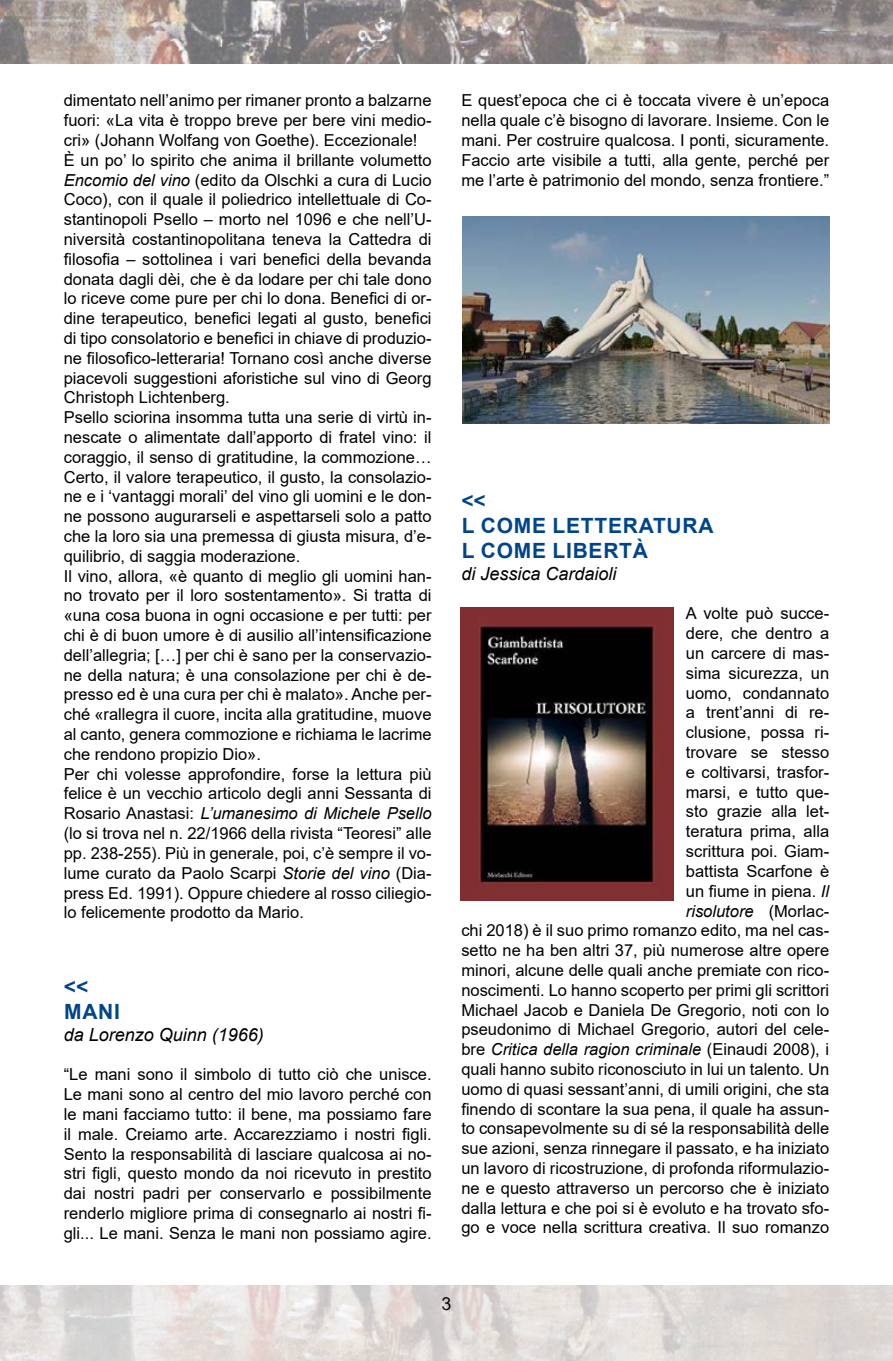
<style>
.page{position:relative;width:893px;height:1361px;background:#fff}
.page>*{position:absolute;margin:0;border:0;box-sizing:border-box;transform-origin:0 0}
.t1{font:700 21px/25.2px "Arial";letter-spacing:.035em;color:#00458b}
.t2{font:italic 18px "Arial";color:#000}
.t3{font:18px "Arial";color:#000}
.t4{font:16.5px/19.8px "Arial";color:#000;text-align:justify}
.s1{font-style:italic}
</style>
<div class="page">
<img style="left:0;top:1285px;width:893px;height:76px">
<img style="left:0;top:0;width:893px;height:64px">
<img style="left:462px;top:216px;width:367px;height:207px">
<img style="left:461px;top:607px;width:212px;height:294px">
<p class="t4" style="left:64px;top:91px;width:369px;text-align:left">dimentato nell’animo per rimaner pronto a balzarne fuori: «La vita è troppo breve per bere vini medio&shy;cri» (Johann Wolfang von Goethe). Eccezionale!<br>È un po’ lo spirito che anima il brillante volumetto <span class="s1">Encomio del vino</span> (edito da Olschki a cura di Lucio Coco), con il quale il poliedrico intellettuale di Co&shy;stantinopoli Psello – morto nel 1096 e che nell’U&shy;niversità costantinopolitana teneva la Cattedra di filosofia – sottolinea i vari benefici della bevanda donata dagli dèi, che è da lodare per chi tale dono lo riceve come pure per chi lo dona. Benefici di or&shy;dine terapeutico, benefici legati al gusto, benefici di tipo consolatorio e benefici in chiave di produzio&shy;ne filosofico-letteraria! Tornano così anche diverse piacevoli suggestioni aforistiche sul vino di Georg Christoph Lichtenberg.<br>Psello sciorina insomma tutta una serie di virtù in&shy;nescate o alimentate dall’apporto di fratel vino: il coraggio, il senso di gratitudine, la commozione… Certo, il valore terapeutico, il gusto, la consolazio&shy;ne e i ‘vantaggi morali’ del vino gli uomini e le don&shy;ne possono augurarseli e aspettarseli solo a patto che la loro sia una premessa di giusta misura, d’e&shy;quilibrio, di saggia moderazione.<br>Il vino, allora, «è quanto di meglio gli uomini han&shy;no trovato per il loro sostentamento». Si tratta di «una cosa buona in ogni occasione e per tutti: per chi è di buon umore è di ausilio all’intensificazione dell’allegria; […] per chi è sano per la conservazio&shy;ne della natura; è una consolazione per chi è de&shy;presso ed è una cura per chi è malato». Anche per&shy;ché «rallegra il cuore, incita alla gratitudine, muove al canto, genera commozione e richiama le lacrime che rendono propizio Dio».<br>Per chi volesse approfondire, forse la lettura più felice è un vecchio articolo degli anni Sessanta di Rosario Anastasi: <span class="s1">L’umanesimo di Michele Psello </span>(lo si trova nel n. 22/1966 della rivista “Teoresi” alle pp. 238-255). Più in generale, poi, c’è sempre il vo&shy;lume curato da Paolo Scarpi <span class="s1">Storie del vino</span> (Dia&shy;press Ed. 1991). Oppure chiedere al rosso ciliegio&shy;lo felicemente prodotto da Mario.</p>
<p class="t1" style="left:64px;top:974px;width:58px">&lt;&lt;<br>MANI</p>
<p class="t2" style="left:64px;top:1024px;width:202px">da Lorenzo Quinn (1966)</p>
<p class="t4" style="left:64px;top:1064px;width:369px">“Le mani sono il simbolo di tutto ciò che unisce.<br>Le mani sono al centro del mio lavoro perché con le mani facciamo tutto: il bene, ma possiamo fare il male. Creiamo arte. Accarezziamo i nostri figli.<br>Sento la responsabilità di lasciare qualcosa ai no&shy;stri figli, questo mondo da noi ricevuto in prestito dai nostri padri per conservarlo e possibilmente renderlo migliore prima di consegnarlo ai nostri fi&shy;gli... Le mani. Senza le mani non possiamo agire.</p>
<p class="t4" style="left:461px;top:91px;width:369px">E quest’epoca che ci è toccata vivere è un’epoca nella quale c’è bisogno di lavorare. Insieme. Con le mani. Per costruire qualcosa. I ponti, sicuramente.<br>Faccio arte visibile a tutti, alla gente, perché per me l’arte è patrimonio del mondo, senza frontiere.”</p>
<p class="t1" style="left:461px;top:488px;width:254px">&lt;&lt;<br>L COME LETTERATURA<br>L COME LIBERTÀ</p>
<p class="t2" style="left:461px;top:563px;width:157px">di Jessica Cardaioli</p>
<p class="t4" style="left:461px;top:604px;width:369px;text-align:right">A volte può succe-<br>dere, che dentro a<br>un carcere di mas-<br>sima sicurezza, un<br>uomo, condannato<br>a trent’anni di re-<br>clusione, possa ri-<br>trovare se stesso<br>e coltivarsi, trasfor-<br>marsi, e tutto que-<br>sto grazie alla let-<br>teratura prima, alla<br>scrittura poi. Giam-<br>battista Scarfone è<br>un fiume in piena. <span class="s1">Il<br>risolutore</span> (Morlac-<br>chi 2018) è il suo primo romanzo edito, ma nel cas&shy;setto ne ha ben altri 37, più numerose altre opere minori, alcune delle quali anche premiate con rico&shy;noscimenti. Lo hanno scoperto per primi gli scrittori Michael Jacob e Daniela De Gregorio, noti con lo pseudonimo di Michael Gregorio, autori del cele&shy;bre <span class="s1">Critica della ragion criminale</span> (Einaudi 2008), i quali hanno subito riconosciuto in lui un talento. Un uomo di quasi sessant’anni, di umili origini, che sta finendo di scontare la sua pena, il quale ha assun&shy;to consapevolmente su di sé la responsabilità delle sue azioni, senza rinnegare il passato, e ha iniziato un lavoro di ricostruzione, di profonda riformulazio&shy;ne e questo attraverso un percorso che è iniziato dalla lettura e che poi si è evoluto e ha trovato sfo&shy;go e voce nella scrittura creativa. Il suo romanzo</p>
<p class="t3" style="left:441px;top:1294px;width:12px">3</p>
</div>
